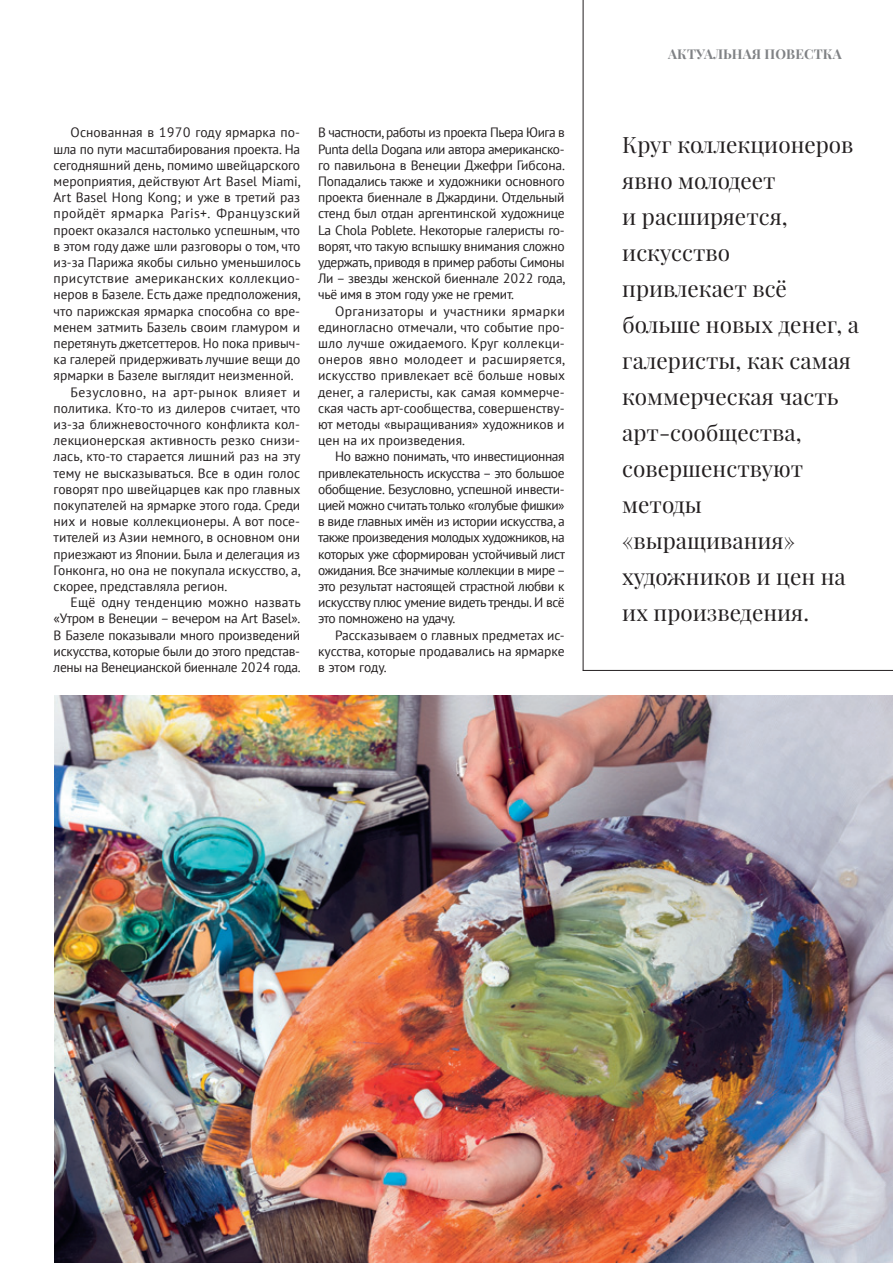
<style>
.page{position:relative;width:893px;height:1263px;background:#fff}
.page>*{position:absolute;margin:0;border:0;box-sizing:border-box;transform-origin:0 0}
.t1{font:22.5px/36px "Playfair Display";color:#231f20}
.t2{font:13.5px/16.2px "PT Sans";letter-spacing:-.01em;color:#231f20;text-align:justify}
.t3{font:700 13.5px "Playfair Display";letter-spacing:.01em;color:#808285}
</style>
<div class="page">
<hr style="left:583px;top:670px;width:310px;height:1px;background:#231f20">
<hr style="left:583px;top:0;width:1px;height:671px;background:#231f20">
<img style="left:54px;top:695px;width:839px;height:568px">
<p class="t2" style="left:54px;top:124px;width:248px;text-indent:17px">Основанная в 1970 году ярмарка по&shy;шла по пути масштабирования проекта. На сегодняшний день, помимо швейцарского мероприятия, действуют Art Basel Miami, Art Basel Hong Kong; и уже в третий раз пройдёт ярмарка Paris+. Французский проект оказался настолько успешным, что в этом году даже шли разговоры о том, что из-за Парижа якобы сильно уменьшилось присутствие американских коллекцио&shy;неров в Базеле. Есть даже предположения, что парижская ярмарка способна со вре&shy;менем затмить Базель своим гламуром и перетянуть джетсеттеров. Но пока привыч&shy;ка галерей придерживать лучшие вещи до ярмарки в Базеле выглядит неизменной.</p>
<p class="t2" style="left:54px;top:383px;width:248px;text-indent:17px">Безусловно, на арт-рынок влияет и политика. Кто-то из дилеров считает, что из-за ближневосточного конфликта кол&shy;лекционерская активность резко снизи&shy;лась, кто-то старается лишний раз на эту тему не высказываться. Все в один голос говорят про швейцарцев как про главных покупателей на ярмарке этого года. Среди них и новые коллекционеры. А вот посе&shy;тителей из Азии немного, в основном они приезжают из Японии. Была и делегация из Гонконга, но она не покупала искусство, а, скорее, представляла регион.</p>
<p class="t2" style="left:54px;top:594px;width:248px;text-indent:17px">Ещё одну тенденцию можно назвать «Утром в Венеции – вечером на Art Basel».<br>В Базеле показывали много произведений искусства, которые были до этого представ&shy;лены на Венецианской биеннале 2024 года.</p>
<p class="t2" style="left:318px;top:124px;width:248px">В частности, работы из проекта Пьера Юига в Punta della Dogana или автора американско&shy;го павильона в Венеции Джефри Гибсона.<br>Попадались также и художники основного проекта биеннале в Джардини. Отдельный стенд был отдан аргентинской художнице La Chola Poblete. Некоторые галеристы го&shy;ворят, что такую вспышку внимания сложно удержать, приводя в пример работы Симоны Ли – звезды женской биеннале 2022 года, чьё имя в этом году уже не гремит.</p>
<p class="t2" style="left:318px;top:302px;width:249px;text-indent:17px">Организаторы и участники ярмарки единогласно отмечали, что событие про&shy;шло лучше ожидаемого. Круг коллекци&shy;онеров явно молодеет и расширяется, искусство привлекает всё больше новых денег, а галеристы, как самая коммерче&shy;ская часть арт-сообщества, совершенству&shy;ют методы «выращивания» художников и цен на их произведения.</p>
<p class="t2" style="left:318px;top:448px;width:249px;text-indent:17px">Но важно понимать, что инвестиционная привлекательность искусства – это большое обобщение. Безусловно, успешной инвести&shy;цией можно считать только «голубые фишки» в виде главных имён из истории искусства, а также произведения молодых художников, на которых уже сформирован устойчивый лист ожидания. Все значимые коллекции в мире – это результат настоящей страстной любви к искусству плюс умение видеть тренды. И всё это помножено на удачу.</p>
<p class="t2" style="left:318px;top:626px;width:248px;text-indent:17px">Рассказываем о главных предметах ис&shy;кусства, которые продавались на ярмарке в этом году.</p>
<p class="t3" style="left:668px;top:45px;width:175px">АКТУАЛЬНАЯ ПОВЕСТКА</p>
<p class="t1" style="left:622px;top:127px;width:238px">Круг коллекционеров явно молодеет<br>и расширяется, искусство привлекает всё больше новых денег, а галеристы, как самая коммерческая часть арт-сообщества, совершенствуют методы «выращивания» художников и цен на их произведения.</p>
</div>
